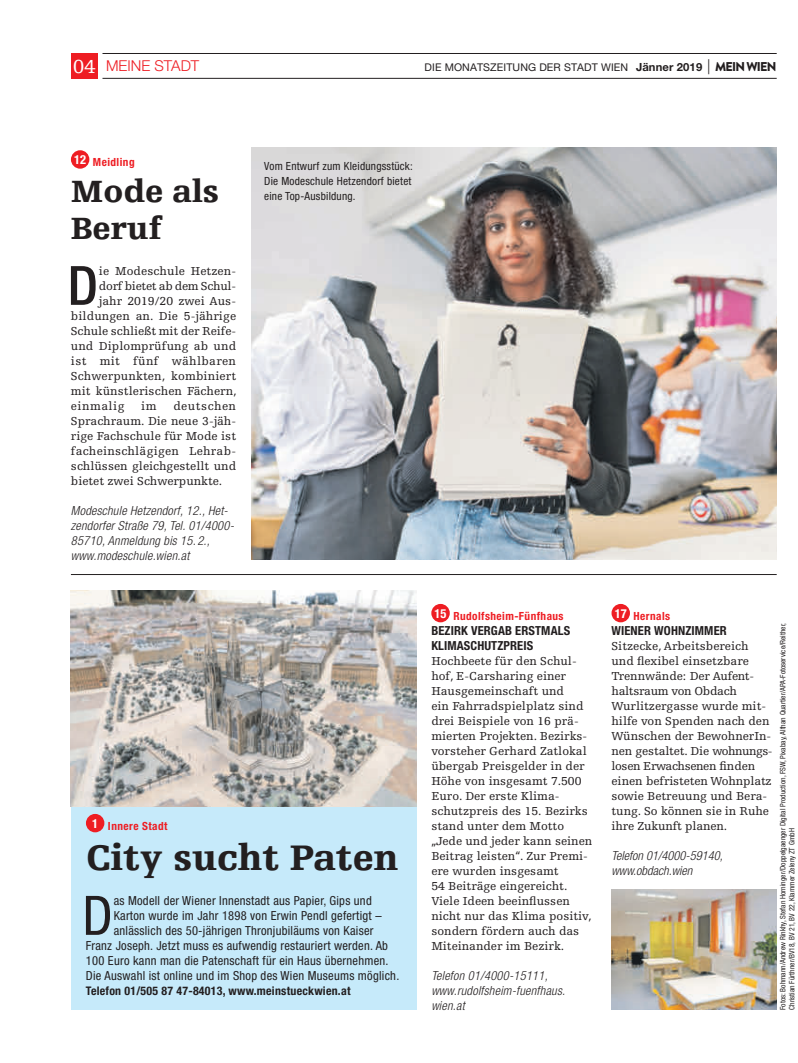
<style>
.page{position:relative;width:798px;height:1063px;background:#fff}
.page>*{position:absolute;margin:0;border:0;box-sizing:border-box;transform-origin:0 0}
.t1{font:condensed 54.5px "Helvetica Neue LT Pro";color:#231f20}
.t2{font:500 condensed 54.25px "Helvetica Neue LT Pro";color:#231f20}
.t3{font:900 37.5px "Egyptienne FLT Std";color:#231f20}
.t4{font:900 32.5px/36.2px "Egyptienne FLT Std";color:#231f20}
.t5{font:300 15px "Helvetica Neue LT Pro";color:#ee1d23}
.t6{font:condensed 12.5px "Helvetica Neue LT Pro";letter-spacing:.02em;color:#231f20}
.t7{font:italic 300 condensed 12.5px/15px "Helvetica Neue LT Pro";letter-spacing:.02em;color:#231f20}
.t8{font:700 condensed 12.5px/15px "Helvetica Neue LT Pro";letter-spacing:.01em;color:#231f20}
.t9{font:italic 300 condensed 12.5px/15px "Helvetica Neue LT Pro";color:#231f20}
.t10{font:12.25px/15px "Egyptienne FLT Std";color:#231f20}
.t11{font:12.25px "Egyptienne FLT Std";letter-spacing:-.02em;color:#231f20}
.t12{font:12.25px "Egyptienne FLT Std";letter-spacing:.03em;color:#231f20}
.t13{font:12.25px "Egyptienne FLT Std";letter-spacing:.04em;color:#231f20}
.t14{font:700 condensed 11.88px "Helvetica Neue LT Pro";letter-spacing:.02em;color:#231f20}
.t15{font:condensed 11.25px/15px "Helvetica Neue LT Pro";letter-spacing:.02em;color:#231f20}
.t16{font:700 condensed 11.25px "Helvetica Neue LT Pro";letter-spacing:.04em;color:#ee1d23}
.t17{font:10.62px "Helvetica Neue LT Pro";letter-spacing:.01em;color:#231f20}
.t18{font:condensed 7.5px/9px "Helvetica Neue LT Pro";color:#231f20}
.s1{font-family:"Egyptienne FLT Std";font-weight:400;font-size:20px;color:#fff}
.s2{font-weight:700;font-size:11.25px}
.s3{font-weight:300;font-size:15px}
.s4{font-family:"Brandon Text";font-weight:900;font-size:12.75px}
</style>
<div class="page">
<div style="left:71px;top:53px;width:27px;height:26px;background:#ee1d23"></div>
<hr style="left:102px;top:53px;width:674px;height:1px;background:#231f20">
<hr style="left:102px;top:78px;width:674px;height:1px;background:#231f20">
<div style="left:71px;top:800px;width:345px;height:210px;background:#c6eafa"></div>
<div style="left:86px;top:814px;width:18px;height:18px;background:#ee1d23;border-radius:50%"></div>
<img style="left:251px;top:148px;width:525px;height:412px">
<hr style="left:71px;top:574px;width:705px;height:1px;background:#231f20">
<div style="left:431px;top:604px;width:18px;height:18px;background:#ee1d23;border-radius:50%"></div>
<div style="left:611px;top:604px;width:18px;height:18px;background:#ee1d23;border-radius:50%"></div>
<img style="left:611px;top:890px;width:165px;height:120px">
<div style="left:71px;top:150px;width:18px;height:19px;background:#ee1d23;border-radius:50%"></div>
<img style="left:71px;top:590px;width:345px;height:216px">
<p class="t5" style="left:73px;top:61px;width:127px"><span class="s1">04</span> MEINE STADT</p>
<p class="t17" style="left:424px;top:64px;width:353px">DIE MONATSZEITUNG DER STADT WIEN <span class="s2">Jänner 2019</span> <span class="s3">|</span> <span class="s4">MEIN WIEN</span></p>
<p class="t16" style="left:74px;top:158px;width:62px"><sup>12</sup> Meidling</p>
<h3 class="t4" style="left:71px;top:176px;width:150px">Mode als<br>Beruf</h3>
<h2 class="t2" style="left:68px;top:266px;width:32px">D</h2>
<p class="t10" style="left:99px;top:264px;width:139px">ie Modeschule Hetzen-</p>
<p class="t11" style="left:99px;top:281px;width:139px">dorf bietet ab dem Schul-</p>
<p class="t10" style="left:99px;top:294px;width:138px">jahr 2019/20 zwei Aus-</p>
<p class="t10" style="left:71px;top:309px;width:167px">bildungen an. Die 5-jährige</p>
<p class="t10" style="left:71px;top:324px;width:167px">Schule schließt mit der Reife-</p>
<p class="t10" style="left:71px;top:339px;width:167px">und Diplomprüfung ab und</p>
<p class="t12" style="left:71px;top:356px;width:167px">ist mit fünf wählbaren</p>
<p class="t10" style="left:71px;top:369px;width:167px">Schwerpunkten, kombiniert</p>
<p class="t10" style="left:71px;top:384px;width:167px">mit künstlerischen Fächern,</p>
<p class="t13" style="left:71px;top:401px;width:55px">einmalig</p>
<p class="t10" style="left:141px;top:399px;width:17px">im</p>
<p class="t10" style="left:71px;top:399px;width:167px;text-align:justify;text-indent:102px">deutschen Sprachraum. Die neue 3-jäh&shy;rige Fachschule für Mode ist facheinschlägigen Lehrab&shy;schlüssen gleichgestellt und bietet zwei Schwerpunkte.</p>
<p class="t7" style="left:71px;top:504px;width:164px">Modeschule Hetzendorf, 12., Het&shy;zendorfer Straße 79, Tel. 01/4000-<br>85710, Anmeldung bis 15. 2., www.modeschule.wien.at</p>
<p class="t15" style="left:264px;top:160px;width:150px">Vom Entwurf zum Kleidungsstück:<br>Die Modeschule Hetzendorf bietet eine Top-Ausbildung.</p>
<p class="t16" style="left:92px;top:822px;width:77px"><sup>1</sup> Innere Stadt</p>
<h3 class="t3" style="left:86px;top:843px;width:314px">City sucht Paten</h3>
<h1 class="t1" style="left:82px;top:896px;width:32px">D</h1>
<p class="t6" style="left:114px;top:896px;width:259px">as Modell der Wiener Innenstadt aus Papier, Gips und</p>
<p class="t6" style="left:114px;top:911px;width:269px">Karton wurde im Jahr 1898 von Erwin Pendl gefertigt –</p>
<p class="t6" style="left:114px;top:926px;width:261px">anlässlich des 50-jährigen Thronjubiläums von Kaiser</p>
<p class="t6" style="left:86px;top:941px;width:303px">Franz Joseph. Jetzt muss es aufwendig restauriert werden. Ab</p>
<p class="t6" style="left:86px;top:956px;width:304px">100 Euro kann man die Patenschaft für ein Haus übernehmen.</p>
<p class="t6" style="left:86px;top:971px;width:315px">Die Auswahl ist online und im Shop des Wien Museums möglich.</p>
<p class="t14" style="left:86px;top:986px;width:266px">Telefon 01/505 87 47-84013, www.meinstueckwien.at</p>
<p class="t16" style="left:434px;top:612px;width:130px"><sup>15</sup> Rudolfsheim-Fünfhaus</p>
<p class="t8" style="left:431px;top:624px;width:140px">BEZIRK VERGAB ERSTMALS<br>KLIMASCHUTZPREIS</p>
<p class="t10" style="left:431px;top:654px;width:162px">Hochbeete für den Schul&shy;hof, E-Carsharing einer<br>Hausgemeinschaft und<br>ein Fahrradspielplatz sind drei Beispiele von 16 prä&shy;mierten Projekten. Bezirks&shy;vorsteher Gerhard Zatlokal übergab Preisgelder in der<br>Höhe von insgesamt 7.500<br>Euro. Der erste Klima&shy;schutzpreis des 15. Bezirks stand unter dem Motto „Jede und jeder kann seinen<br>Beitrag leisten“. Zur Premi&shy;ere wurden insgesamt<br>54 Beiträge eingereicht.<br>Viele Ideen beeinflussen nicht nur das Klima positiv, sondern fördern auch das<br>Miteinander im Bezirk.</p>
<p class="t7" style="left:431px;top:969px;width:135px">Telefon 01/4000-15111, www.rudolfsheim-fuenfhaus. wien.at</p>
<p class="t16" style="left:614px;top:612px;width:57px"><sup>17</sup> Hernals</p>
<p class="t8" style="left:611px;top:624px;width:117px">WIENER WOHNZIMMER</p>
<p class="t10" style="left:611px;top:639px;width:163px">Sitzecke, Arbeitsbereich und flexibel einsetzbare<br>Trennwände: Der Aufent&shy;haltsraum von Obdach<br>Wurlitzergasse wurde mit&shy;hilfe von Spenden nach den<br>Wünschen der BewohnerIn&shy;nen gestaltet. Die wohnungs&shy;losen Erwachsenen finden einen befristeten Wohnplatz sowie Betreuung und Bera&shy;tung. So können sie in Ruhe ihre Zukunft planen.</p>
<p class="t9" style="left:611px;top:849px;width:113px">Telefon 01/4000-59140, www.obdach.wien</p>
<p class="t18" style="left:778px;top:1010px;width:388px;rotate:-90deg">Fotos: Bohmann/Andrew Rinkhy, Stefan Horninger/Doppelgaenger Digital Production, FSW, Pixabay, Althan Quartier/APA-Fotoservice/Reither,<br>Christian Fürthner/BV18, BV 21, BV 22, Klammer Zeleny ZT GmbH</p>
</div>
